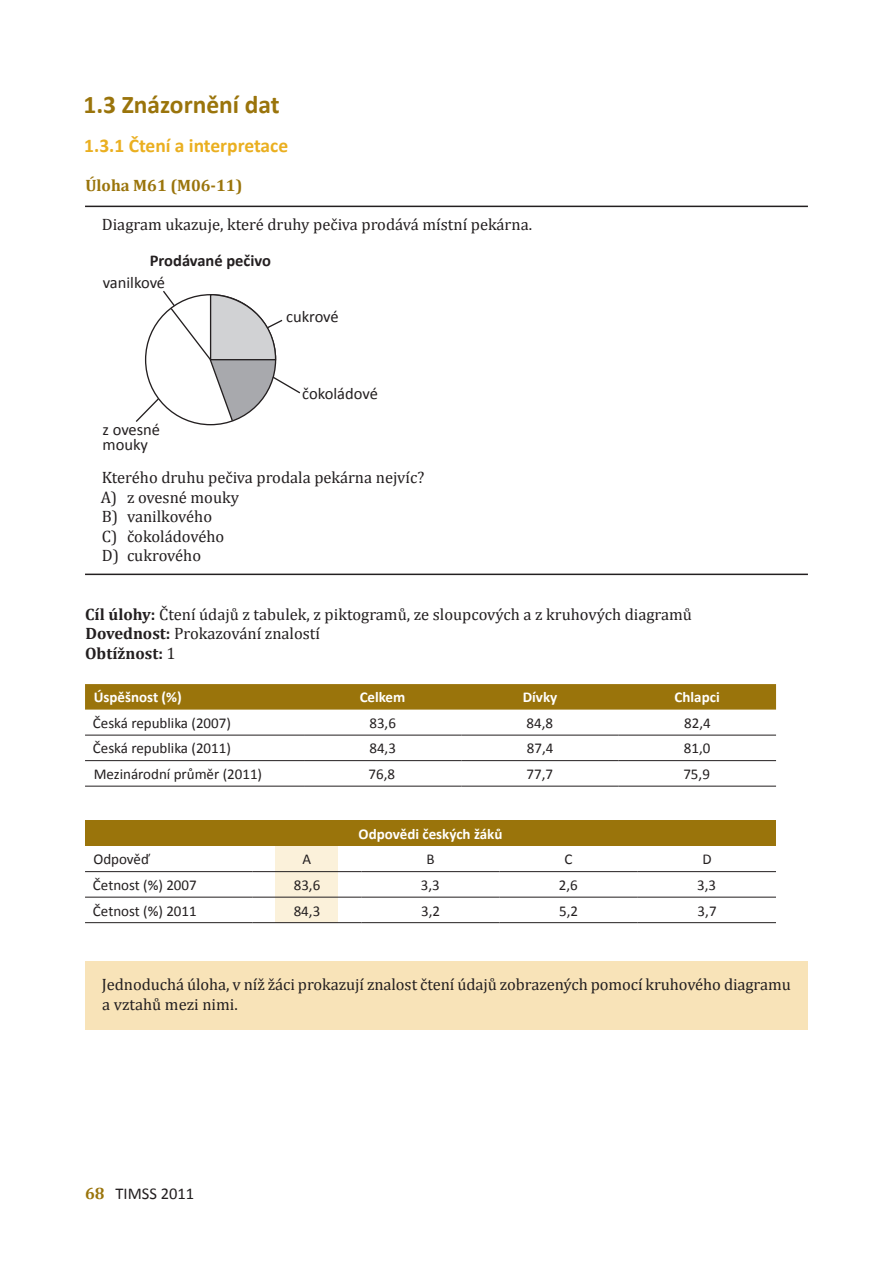
<style>
.page{position:relative;width:893px;height:1263px;background:#fff}
.page>*{position:absolute;margin:0;border:0;box-sizing:border-box;transform-origin:0 0}
.t1{font:700 25.5px "Calibri";color:#9a740b}
.t2{font:700 19.5px "Calibri";color:#eaaf20}
.t3{font:16.5px/19.5px "Cambria";color:#231f20}
.t4{font:16.5px/15px "Calibri";color:#231f20}
.t5{font:700 16.5px "Cambria";color:#9a740b}
.t6{font:700 16.5px "Calibri";color:#231f20}
.t7{font:15px "Calibri";color:#231f20}
.t8{font:700 15px "Calibri";color:#fff}
.s1{font-weight:700}
.s2{font-family:"Cambria";font-weight:700;color:#9a740b}
</style>
<div class="page">
<div style="left:276px;top:834px;width:62px;height:88px;background:#fbf1da"></div>
<div style="left:85px;top:961px;width:723px;height:68px;background:#f8e3b8"></div>
<svg style="left:85px;top:684px;width:691px;height:26px;background:#9b760f"></svg>
<hr style="left:85px;top:735px;width:219px;height:1px;background:#231f20">
<hr style="left:304px;top:735px;width:157px;height:1px;background:#231f20">
<hr style="left:461px;top:735px;width:158px;height:1px;background:#231f20">
<hr style="left:619px;top:735px;width:157px;height:1px;background:#231f20">
<hr style="left:85px;top:760px;width:219px;height:1px;background:#231f20">
<hr style="left:304px;top:760px;width:157px;height:1px;background:#231f20">
<hr style="left:461px;top:760px;width:158px;height:1px;background:#231f20">
<hr style="left:619px;top:760px;width:157px;height:1px;background:#231f20">
<hr style="left:85px;top:786px;width:219px;height:1px;background:#231f20">
<hr style="left:304px;top:786px;width:157px;height:1px;background:#231f20">
<hr style="left:461px;top:786px;width:158px;height:1px;background:#231f20">
<hr style="left:619px;top:786px;width:157px;height:1px;background:#231f20">
<div style="left:85px;top:820px;width:691px;height:26px;background:#9a740b"></div>
<hr style="left:85px;top:871px;width:168px;height:1px;background:#231f20">
<hr style="left:253px;top:871px;width:108px;height:1px;background:#231f20">
<hr style="left:361px;top:871px;width:138px;height:1px;background:#231f20">
<hr style="left:499px;top:871px;width:139px;height:1px;background:#231f20">
<hr style="left:638px;top:871px;width:138px;height:1px;background:#231f20">
<hr style="left:85px;top:897px;width:168px;height:1px;background:#231f20">
<hr style="left:253px;top:897px;width:108px;height:1px;background:#231f20">
<hr style="left:361px;top:897px;width:138px;height:1px;background:#231f20">
<hr style="left:499px;top:897px;width:139px;height:1px;background:#231f20">
<hr style="left:638px;top:897px;width:138px;height:1px;background:#231f20">
<hr style="left:85px;top:922px;width:168px;height:1px;background:#231f20">
<hr style="left:253px;top:922px;width:108px;height:1px;background:#231f20">
<hr style="left:361px;top:922px;width:138px;height:1px;background:#231f20">
<hr style="left:499px;top:922px;width:139px;height:1px;background:#231f20">
<hr style="left:638px;top:922px;width:138px;height:1px;background:#231f20">
<hr style="left:85px;top:574px;width:723px;height:1px;background:#231f20">
<hr style="left:85px;top:206px;width:723px;height:1px;background:#231f20">
<svg style="left:135px;top:291px;width:166px;height:132px"></svg>
<h1 class="t1" style="left:83px;top:88px;width:198px">1.3 Znázornění dat</h1>
<p class="t2" style="left:84px;top:133px;width:205px">1.3.1 Čtení a interpretace</p>
<p class="t5" style="left:85px;top:175px;width:158px">Úloha M61 (M06-11)</p>
<p class="t3" style="left:102px;top:214px;width:432px">Diagram ukazuje, které druhy pečiva prodává místní pekárna.</p>
<p class="t6" style="left:150px;top:250px;width:123px">Prodávané pečivo</p>
<p class="t4" style="left:103px;top:274px;width:64px">vanilkové</p>
<p class="t4" style="left:103px;top:421px;width:59px">z ovesné mouky</p>
<p class="t4" style="left:286px;top:308px;width:54px">cukrové</p>
<p class="t4" style="left:302px;top:385px;width:77px">čokoládové</p>
<p class="t3" style="left:101px;top:468px;width:325px">Kterého druhu pečiva prodala pekárna nejvíc?<br>A) z ovesné mouky<br>B) vanilkového<br>C) čokoládového<br>D) cukrového</p>
<p class="t3" style="left:85px;top:604px;width:608px"><span class="s1">Cíl úlohy:</span> Čtení údajů z tabulek, z piktogramů, ze sloupcových a z kruhových diagramů<br><span class="s1">Dovednost:</span> Prokazování znalostí<br><span class="s1">Obtížnost:</span> 1</p>
<p class="t8" style="left:94px;top:688px;width:90px">Úspěšnost (%)</p>
<p class="t8" style="left:360px;top:688px;width:47px">Celkem</p>
<p class="t8" style="left:523px;top:688px;width:36px">Dívky</p>
<p class="t8" style="left:675px;top:688px;width:47px">Chlapci</p>
<p class="t7" style="left:93px;top:713px;width:139px">Česká republika (2007)</p>
<p class="t7" style="left:369px;top:713px;width:28px">83,6</p>
<p class="t7" style="left:527px;top:713px;width:28px">84,8</p>
<p class="t7" style="left:684px;top:713px;width:28px">82,4</p>
<p class="t7" style="left:93px;top:739px;width:139px">Česká republika (2011)</p>
<p class="t7" style="left:369px;top:739px;width:28px">84,3</p>
<p class="t7" style="left:527px;top:739px;width:28px">87,4</p>
<p class="t7" style="left:684px;top:739px;width:28px">81,0</p>
<p class="t7" style="left:94px;top:765px;width:170px">Mezinárodní průměr (2011)</p>
<p class="t7" style="left:369px;top:765px;width:28px">76,8</p>
<p class="t7" style="left:526px;top:765px;width:28px">77,7</p>
<p class="t7" style="left:683px;top:765px;width:28px">75,9</p>
<p class="t8" style="left:359px;top:825px;width:145px">Odpovědi českých žáků</p>
<p class="t7" style="left:93px;top:850px;width:58px">Odpověď</p>
<p class="t7" style="left:302px;top:850px;width:10px">A</p>
<p class="t7" style="left:426px;top:850px;width:10px">B</p>
<p class="t7" style="left:565px;top:850px;width:9px">C</p>
<p class="t7" style="left:702px;top:850px;width:11px">D</p>
<p class="t7" style="left:93px;top:876px;width:105px">Četnost (%) 2007</p>
<p class="t7" style="left:294px;top:876px;width:28px">83,6</p>
<p class="t7" style="left:421px;top:876px;width:20px">3,3</p>
<p class="t7" style="left:559px;top:876px;width:20px">2,6</p>
<p class="t7" style="left:697px;top:876px;width:20px">3,3</p>
<p class="t7" style="left:93px;top:901px;width:105px">Četnost (%) 2011</p>
<p class="t7" style="left:294px;top:901px;width:28px">84,3</p>
<p class="t7" style="left:421px;top:901px;width:20px">3,2</p>
<p class="t7" style="left:559px;top:901px;width:20px">5,2</p>
<p class="t7" style="left:698px;top:901px;width:20px">3,7</p>
<p class="t3" style="left:102px;top:975px;width:690px">Jednoduchá úloha, v níž žáci prokazují znalost čtení údajů zobrazených pomocí kruhového diagramu a vztahů mezi nimi.</p>
<p class="t4" style="left:85px;top:1185px;width:111px"><span class="s2">68</span> TIMSS 2011</p>
</div>
